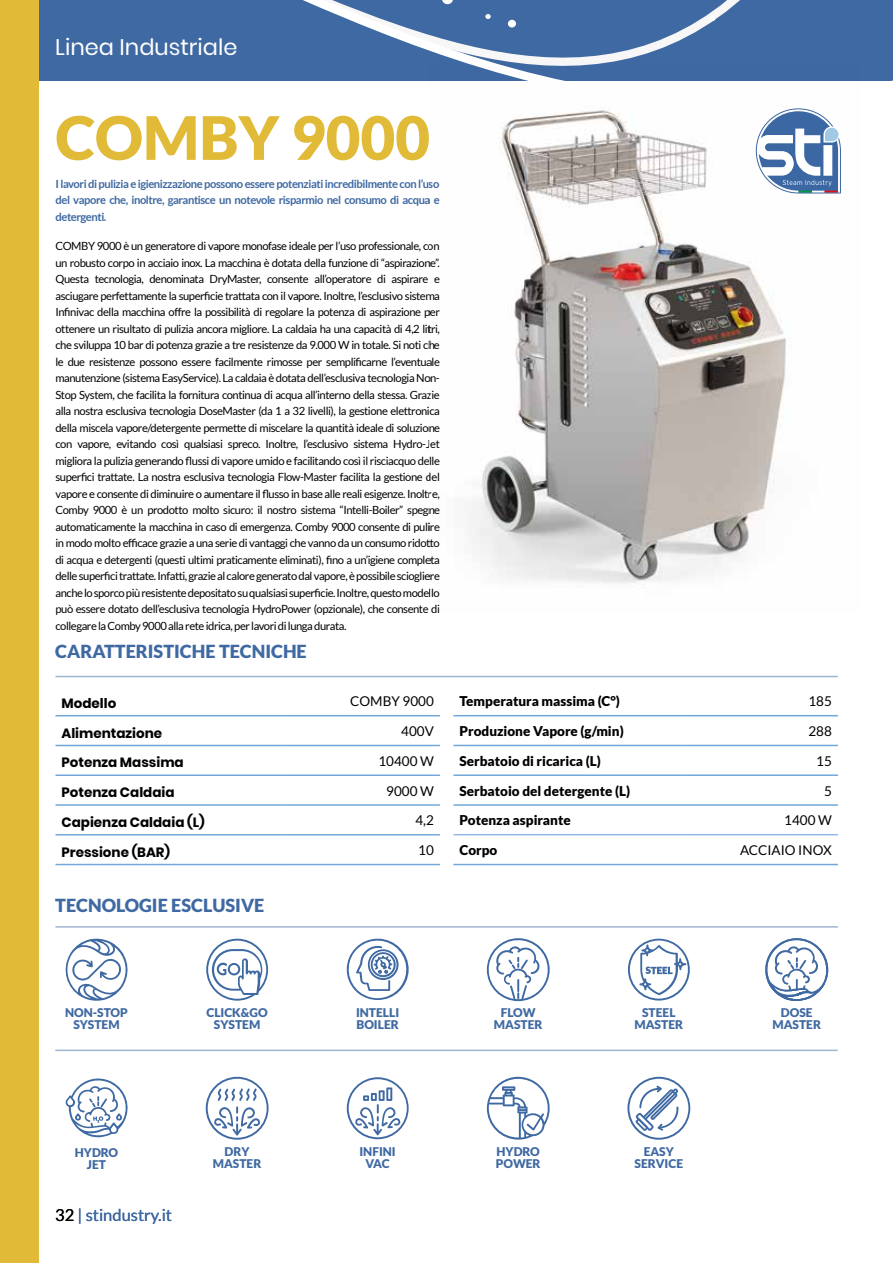
<style>
.page{position:relative;width:893px;height:1263px;background:#fff}
.page>*{position:absolute;margin:0;border:0;box-sizing:border-box;transform-origin:0 0}
.t1{font:900 60px "Lato";color:#e1ba38}
.t2{font:22.5px "Poppins";color:#fff}
.t3{font:900 18px "Lato";color:#3f69a2}
.t4{font:16.5px "Lato";color:#3f69a2}
.t5{font:900 13.5px "Lato";color:#000}
.t6{font:700 13.5px "Poppins";color:#000}
.t7{font:13.5px "Lato";color:#000}
.t8{font:900 12px/12px "Lato";color:#3f69a2;text-align:center}
.t9{font:11.25px/16.5px "Lato";letter-spacing:-.04em;color:#000;text-align:justify}
.t10{font:700 11.25px/16.5px "Lato";letter-spacing:-.04em;color:#3f69a2;text-align:justify}
.s1{color:#000}
</style>
<div class="page">
<svg style="left:38px;top:0;width:855px;height:81px"></svg>
<svg style="left:442px;top:0;width:11px;height:4px"></svg>
<svg style="left:485px;top:14px;width:6px;height:5px"></svg>
<div style="left:508px;top:20px;width:8px;height:7px;background:#fff;border-radius:50%"></div>
<svg style="left:710px;top:16px;width:5px;height:5px"></svg>
<div style="left:0;top:0;width:38px;height:1263px;background:#e1ba38"></div>
<svg style="left:55px;top:716px;width:385px;height:148px"></svg>
<hr style="left:55px;top:715px;width:230px;height:1px;background:#72a7db">
<hr style="left:285px;top:715px;width:155px;height:1px;background:#72a7db">
<hr style="left:55px;top:745px;width:230px;height:1px;background:#72a7db">
<hr style="left:285px;top:745px;width:155px;height:1px;background:#72a7db">
<hr style="left:55px;top:774px;width:230px;height:2px;background:#72a7db">
<hr style="left:285px;top:774px;width:155px;height:2px;background:#72a7db">
<hr style="left:55px;top:804px;width:230px;height:2px;background:#72a7db">
<hr style="left:285px;top:804px;width:155px;height:2px;background:#72a7db">
<hr style="left:55px;top:834px;width:230px;height:1px;background:#72a7db">
<hr style="left:285px;top:834px;width:155px;height:1px;background:#72a7db">
<hr style="left:55px;top:864px;width:230px;height:1px;background:#72a7db">
<hr style="left:285px;top:864px;width:155px;height:1px;background:#72a7db">
<svg style="left:453px;top:716px;width:385px;height:148px"></svg>
<hr style="left:453px;top:715px;width:230px;height:1px;background:#72a7db">
<hr style="left:683px;top:715px;width:155px;height:1px;background:#72a7db">
<hr style="left:453px;top:745px;width:230px;height:1px;background:#72a7db">
<hr style="left:683px;top:745px;width:155px;height:1px;background:#72a7db">
<hr style="left:453px;top:774px;width:230px;height:2px;background:#72a7db">
<hr style="left:683px;top:774px;width:155px;height:2px;background:#72a7db">
<hr style="left:453px;top:804px;width:230px;height:2px;background:#72a7db">
<hr style="left:683px;top:804px;width:155px;height:2px;background:#72a7db">
<hr style="left:453px;top:864px;width:230px;height:1px;background:#72a7db">
<hr style="left:683px;top:864px;width:155px;height:1px;background:#72a7db">
<hr style="left:453px;top:834px;width:230px;height:1px;background:#72a7db">
<hr style="left:683px;top:834px;width:155px;height:1px;background:#72a7db">
<img style="left:429px;top:62px;width:432px;height:521px">
<svg style="left:756px;top:108px;width:85px;height:86px"></svg>
<hr style="left:55px;top:926px;width:783px;height:2px;background:#3f69a2">
<hr style="left:55px;top:676px;width:783px;height:1px;background:#3f69a2">
<hr style="left:55px;top:1049px;width:783px;height:2px;background:#3f69a2">
<svg style="left:65px;top:1078px;width:63px;height:59px"></svg>
<svg style="left:765px;top:938px;width:63px;height:63px"></svg>
<svg style="left:65px;top:939px;width:63px;height:62px"></svg>
<svg style="left:206px;top:939px;width:62px;height:62px"></svg>
<svg style="left:206px;top:1077px;width:63px;height:63px"></svg>
<svg style="left:346px;top:938px;width:63px;height:62px"></svg>
<svg style="left:347px;top:1077px;width:62px;height:62px"></svg>
<svg style="left:486px;top:938px;width:64px;height:63px"></svg>
<svg style="left:487px;top:1076px;width:63px;height:63px"></svg>
<svg style="left:628px;top:939px;width:62px;height:61px"></svg>
<svg style="left:627px;top:1077px;width:63px;height:63px"></svg>
<h2 class="t2" style="left:55px;top:34px;width:184px">Linea Industriale</h2>
<h1 class="t1" style="left:55px;top:103px;width:376px">COMBY 9000</h1>
<p class="t10" style="left:55px;top:175px;width:386px">I lavori di pulizia e igienizzazione possono essere potenziati incredibilmente con l’uso del vapore che, inoltre, garantisce un notevole risparmio nel consumo di acqua e detergenti.</p>
<p class="t9" style="left:55px;top:238px;width:386px">COMBY 9000 è un generatore di vapore monofase ideale per l’uso professionale, con un robusto corpo in acciaio inox. La macchina è dotata della funzione di “aspirazione”.<br>Questa tecnologia, denominata DryMaster, consente all’operatore di aspirare e asciugare perfettamente la superficie trattata con il vapore. Inoltre, l’esclusivo sistema Infinivac della macchina offre la possibilità di regolare la potenza di aspirazione per ottenere un risultato di pulizia ancora migliore. La caldaia ha una capacità di 4,2 litri, che sviluppa 10 bar di potenza grazie a tre resistenze da 9.000 W in totale. Si noti che le due resistenze possono essere facilmente rimosse per semplificarne l’eventuale manutenzione (sistema EasyService). La caldaia è dotata dell’esclusiva tecnologia Non-Stop System, che facilita la fornitura continua di acqua all’interno della stessa. Grazie alla nostra esclusiva tecnologia DoseMaster (da 1 a 32 livelli), la gestione elettronica della miscela vapore/detergente permette di miscelare la quantità ideale di soluzione con vapore, evitando così qualsiasi spreco. Inoltre, l’esclusivo sistema Hydro-Jet migliora la pulizia generando flussi di vapore umido e facilitando così il risciacquo delle superfici trattate. La nostra esclusiva tecnologia Flow-Master facilita la gestione del vapore e consente di diminuire o aumentare il flusso in base alle reali esigenze. Inoltre, Comby 9000 è un prodotto molto sicuro: il nostro sistema “Intelli-Boiler” spegne automaticamente la macchina in caso di emergenza. Comby 9000 consente di pulire in modo molto efficace grazie a una serie di vantaggi che vanno da un consumo ridotto di acqua e detergenti (questi ultimi praticamente eliminati), fino a un’igiene completa delle superfici trattate. Infatti, grazie al calore generato dal vapore, è possibile sciogliere anche lo sporco più resistente depositato su qualsiasi superficie. Inoltre, questo modello può essere dotato dell’esclusiva tecnologia HydroPower (opzionale), che consente di collegare la Comby 9000 alla rete idrica, per lavori di lunga durata.</p>
<h3 class="t3" style="left:55px;top:640px;width:253px">CARATTERISTICHE TECNICHE</h3>
<p class="t6" style="left:61px;top:695px;width:56px">Modello</p>
<p class="t7" style="left:350px;top:694px;width:85px">COMBY 9000</p>
<p class="t6" style="left:61px;top:725px;width:102px">Alimentazione</p>
<p class="t7" style="left:401px;top:724px;width:34px">400V</p>
<p class="t6" style="left:61px;top:755px;width:124px">Potenza Massima</p>
<p class="t7" style="left:378px;top:753px;width:57px">10400 W</p>
<p class="t6" style="left:61px;top:785px;width:115px">Potenza Caldaia</p>
<p class="t7" style="left:386px;top:783px;width:49px">9000 W</p>
<p class="t6" style="left:61px;top:814px;width:145px">Capienza Caldaia (L)</p>
<p class="t7" style="left:415px;top:813px;width:20px">4,2</p>
<p class="t6" style="left:61px;top:844px;width:110px">Pressione (BAR)</p>
<p class="t7" style="left:418px;top:843px;width:17px">10</p>
<h3 class="t3" style="left:55px;top:895px;width:211px">TECNOLOGIE ESCLUSIVE</h3>
<p class="t5" style="left:459px;top:693px;width:162px">Temperatura massima (C°)</p>
<p class="t7" style="left:808px;top:694px;width:25px">185</p>
<p class="t5" style="left:459px;top:723px;width:166px">Produzione Vapore (g/min)</p>
<p class="t7" style="left:808px;top:724px;width:25px">288</p>
<p class="t5" style="left:459px;top:753px;width:143px">Serbatoio di ricarica (L)</p>
<p class="t7" style="left:816px;top:753px;width:17px">15</p>
<p class="t5" style="left:459px;top:783px;width:172px">Serbatoio del detergente (L)</p>
<p class="t7" style="left:824px;top:783px;width:9px">5</p>
<p class="t5" style="left:459px;top:812px;width:113px">Potenza aspirante</p>
<p class="t7" style="left:784px;top:813px;width:49px">1400 W</p>
<p class="t5" style="left:459px;top:842px;width:39px">Corpo</p>
<p class="t7" style="left:740px;top:843px;width:93px">ACCIAIO INOX</p>
<p class="t8" style="left:65px;top:1007px;width:64px">NON-STOP<br>SYSTEM</p>
<p class="t8" style="left:206px;top:1007px;width:63px">CLICK&amp;GO<br>SYSTEM</p>
<p class="t8" style="left:356px;top:1007px;width:45px;text-align:left">INTELLI<br>BOILER</p>
<p class="t8" style="left:494px;top:1007px;width:50px">FLOW<br>MASTER</p>
<p class="t8" style="left:634px;top:1007px;width:50px">STEEL<br>MASTER</p>
<p class="t8" style="left:772px;top:1007px;width:50px">DOSE<br>MASTER</p>
<p class="t8" style="left:75px;top:1146px;width:45px">HYDRO<br>JET</p>
<h3 class="t4" style="left:55px;top:1205px;width:118px"><span class="s1">32</span> | stindustry.it</h3>
<p class="t8" style="left:213px;top:1145px;width:50px">DRY<br>MASTER</p>
<p class="t8" style="left:359px;top:1145px;width:38px">INFINI<br>VAC</p>
<p class="t8" style="left:496px;top:1145px;width:46px;text-align:left">HYDRO<br>POWER</p>
<p class="t8" style="left:634px;top:1145px;width:50px">EASY<br>SERVICE</p>
</div>
